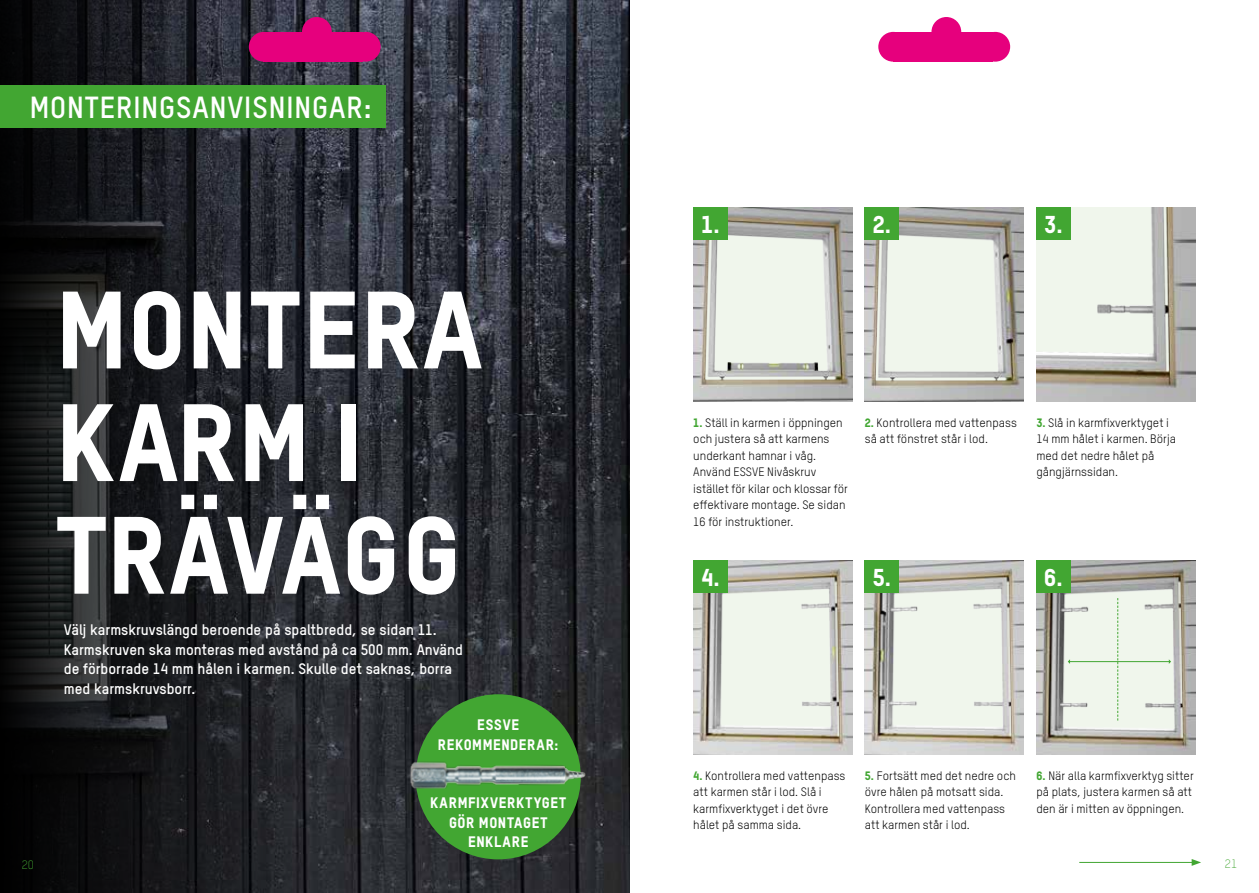
<style>
.page{position:relative;width:1259px;height:893px;background:#fff}
.page>*{position:absolute;margin:0;border:0;box-sizing:border-box;transform-origin:0 0}
.t1{font:800 107.85px/112.6px "TSTAR";letter-spacing:.03em;color:#fff}
.t2{font:700 30px "TSTAR";letter-spacing:.03em;color:#fff}
.t3{font:800 24px "TSTAR";color:#fff}
.t4{font:700 15px/19.5px "TSTAR";color:#fff}
.t5{font:800 15px/19.5px "TSTAR";letter-spacing:.045em;color:#fff;text-align:center}
.t6{font:12px/16.5px "TSTAR";color:#000}
.t7{font:300 12px "TSTAR";color:#42a632}
.s1{font-weight:800;color:#42a632}
</style>
<div class="page">
<img style="left:307px;top:0;width:322px;height:893px">
<svg style="left:0;top:0;width:307px;height:893px;background:#1a1c1f"></svg>
<div style="left:0;top:85px;width:386px;height:43px;background:#42a632"></div>
<img style="left:693px;top:560px;width:159px;height:195px">
<img style="left:865px;top:560px;width:158px;height:195px">
<img style="left:1036px;top:560px;width:159px;height:195px">
<img style="left:693px;top:207px;width:159px;height:195px">
<img style="left:865px;top:207px;width:158px;height:195px">
<img style="left:1036px;top:207px;width:159px;height:195px">
<hr style="left:1079px;top:862px;width:115px;height:1px;background:#42a632">
<svg style="left:1191px;top:859px;width:10px;height:7px"></svg>
<div style="left:693px;top:207px;width:34px;height:33px;background:#42a632"></div>
<div style="left:693px;top:560px;width:34px;height:33px;background:#42a632"></div>
<div style="left:865px;top:207px;width:34px;height:33px;background:#42a632"></div>
<div style="left:865px;top:560px;width:34px;height:33px;background:#42a632"></div>
<div style="left:1036px;top:207px;width:34px;height:33px;background:#42a632"></div>
<div style="left:1036px;top:560px;width:34px;height:33px;background:#42a632"></div>
<svg style="left:1117px;top:598px;width:1px;height:122px"></svg>
<hr style="left:1069px;top:661px;width:100px;height:1px;background:#42a632">
<svg style="left:1067px;top:659px;width:3px;height:5px"></svg>
<svg style="left:1168px;top:659px;width:3px;height:5px"></svg>
<div style="left:415px;top:694px;width:166px;height:165px;background:#42a632;border-radius:50%"></div>
<img style="left:408px;top:759px;width:181px;height:30px">
<div style="left:264px;top:32px;width:99px;height:30px;background:#e6007d"></div>
<div style="left:302px;top:17px;width:30px;height:30px;background:#e6007d;border-radius:50%"></div>
<div style="left:249px;top:32px;width:30px;height:30px;background:#e6007d;border-radius:50%"></div>
<div style="left:351px;top:32px;width:30px;height:30px;background:#e6007d;border-radius:50%"></div>
<div style="left:893px;top:32px;width:99px;height:30px;background:#e6007d"></div>
<div style="left:931px;top:17px;width:30px;height:30px;background:#e6007d;border-radius:50%"></div>
<div style="left:878px;top:32px;width:30px;height:30px;background:#e6007d;border-radius:50%"></div>
<div style="left:980px;top:32px;width:30px;height:30px;background:#e6007d;border-radius:50%"></div>
<h2 class="t2" style="left:30px;top:89px;width:343px">MONTERINGSANVISNINGAR:</h2>
<h1 class="t1" style="left:56px;top:271px;width:428px">MONTERA<br>KARM I<br>TRÄVÄGG</h1>
<p class="t4" style="left:64px;top:620px;width:401px">Välj karmskruvslängd beroende på spaltbredd, se sidan 11.<br>Karmskruven ska monteras med avstånd på ca 500 mm. Använd de förborrade 14 mm hålen i karmen. Skulle det saknas, borra med karmskruvsborr.</p>
<p class="t5" style="left:438px;top:715px;width:122px">ESSVE<br>REKOMMENDERAR:</p>
<p class="t5" style="left:430px;top:793px;width:137px">KARMFIXVERKTYGET<br>GÖR MONTAGET<br>ENKLARE</p>
<h3 class="t3" style="left:701px;top:209px;width:20px">1.</h3>
<h3 class="t3" style="left:872px;top:209px;width:20px">2.</h3>
<h3 class="t3" style="left:1044px;top:209px;width:20px">3.</h3>
<p class="t6" style="left:693px;top:414px;width:156px"><span class="s1">1.</span> Ställ in karmen i öppningen och justera så att karmens underkant hamnar i våg.<br>Använd ESSVE Nivåskruv istället för kilar och klossar för effektivare montage. Se sidan<br>16 för instruktioner.</p>
<p class="t6" style="left:865px;top:414px;width:154px"><span class="s1">2.</span> Kontrollera med vattenpass så att fönstret står i lod.</p>
<p class="t6" style="left:1036px;top:414px;width:141px"><span class="s1">3.</span> Slå in karmfixverktyget i<br>14 mm hålet i karmen. Börja med det nedre hålet på gångjärnssidan.</p>
<h3 class="t3" style="left:701px;top:562px;width:20px">4.</h3>
<h3 class="t3" style="left:872px;top:562px;width:20px">5.</h3>
<h3 class="t3" style="left:1044px;top:562px;width:20px">6.</h3>
<p class="t6" style="left:693px;top:767px;width:154px"><span class="s1">4.</span> Kontrollera med vattenpass att karmen står i lod. Slå i karmfixverktyget i det övre hålet på samma sida.</p>
<p class="t6" style="left:865px;top:767px;width:153px"><span class="s1">5.</span> Fortsätt med det nedre och övre hålen på motsatt sida.<br>Kontrollera med vattenpass att karmen står i lod.</p>
<p class="t6" style="left:1036px;top:767px;width:159px"><span class="s1">6.</span> När alla karmfixverktyg sitter på plats, justera karmen så att den är i mitten av öppningen.</p>
<p class="t7" style="left:22px;top:857px;width:14px">20</p>
<p class="t7" style="left:1225px;top:857px;width:14px">21</p>
</div>
